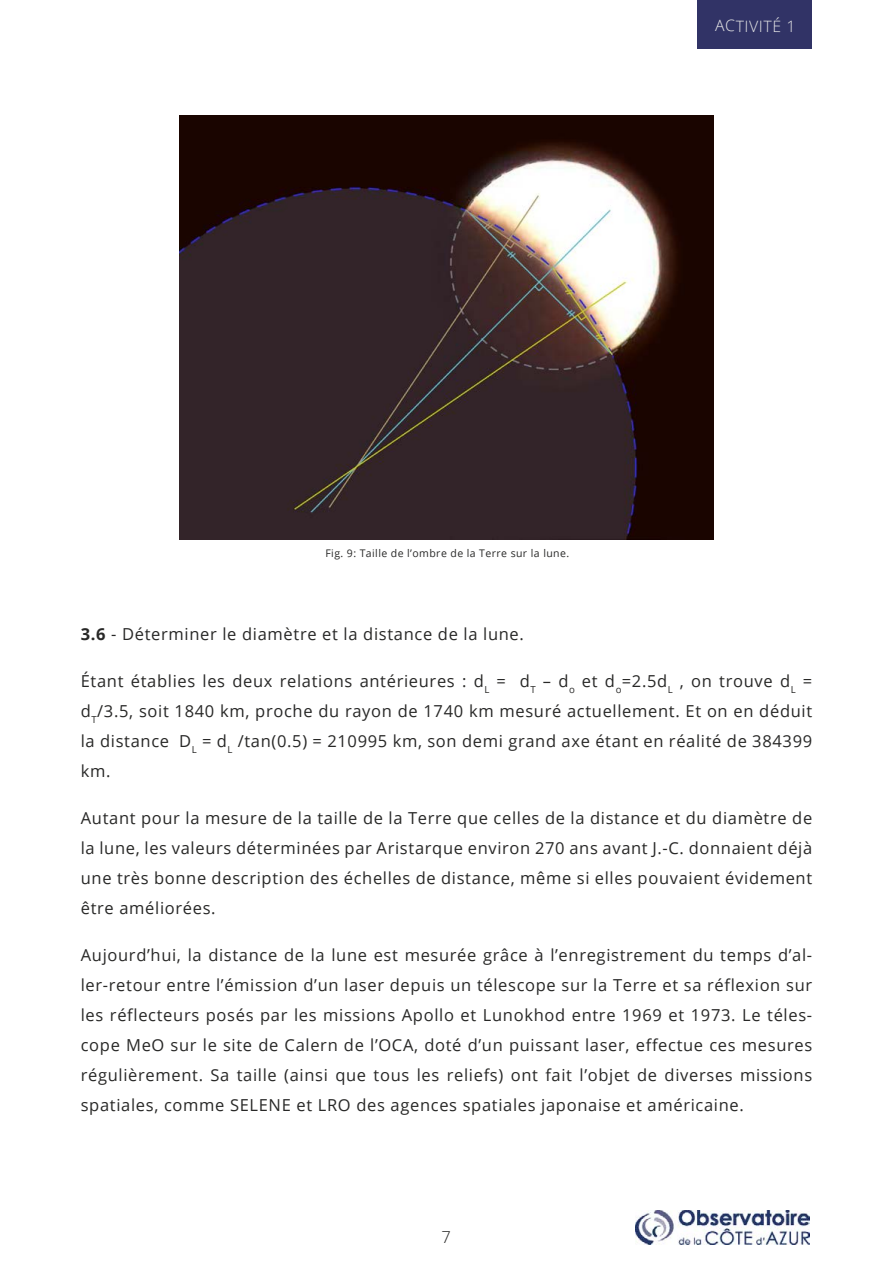
<style>
.page{position:relative;width:893px;height:1263px;background:#fff}
.page>*{position:absolute;margin:0;border:0;box-sizing:border-box;transform-origin:0 0}
.t1{font:16.5px/30px "Open Sans";letter-spacing:.04em;color:#282827;text-align:justify}
.t2{font:300 16.5px "Open Sans";color:#282827}
.t3{font:300 15.75px "Open Sans";letter-spacing:.04em;color:#e7e7e7}
.t4{font:10.5px "Open Sans";letter-spacing:.04em;color:#282827}
.s1{font-weight:700}
</style>
<div class="page">
<img style="left:636px;top:1210px;width:173px;height:35px">
<img style="left:180px;top:116px;width:533px;height:423px">
<div style="left:697px;top:0;width:115px;height:49px;background:#313366"></div>
<p class="t3" style="left:715px;top:15px;width:82px">ACTIVITÉ 1</p>
<p class="t4" style="left:325px;top:546px;width:245px">Fig. 9: Taille de l’ombre de la Terre sur la lune.</p>
<p class="t1" style="left:81px;top:619px;width:445px"><span class="s1">3.6</span> - Déterminer le diamètre et la distance de la lune.</p>
<p class="t1" style="left:81px;top:666px;width:733px">Étant établies les deux relations antérieures : d<sub>L</sub> = d<sub>T</sub> – d<sub>o</sub> et d<sub>o</sub>=2.5d<sub>L</sub> , on trouve d<sub>L</sub> = d<sub>T</sub>/3.5, soit 1840 km, proche du rayon de 1740 km mesuré actuellement. Et on en déduit la distance D<sub>L</sub> = d<sub>L</sub> /tan(0.5) = 210995 km, son demi grand axe étant en réalité de 384399 km.</p>
<p class="t1" style="left:81px;top:803px;width:733px">Autant pour la mesure de la taille de la Terre que celles de la distance et du diamètre de la lune, les valeurs déterminées par Aristarque environ 270 ans avant J.-C. donnaient déjà une très bonne description des échelles de distance, même si elles pouvaient évidement être améliorées.</p>
<p class="t1" style="left:81px;top:940px;width:733px">Aujourd’hui, la distance de la lune est mesurée grâce à l’enregistrement du temps d’al&shy;ler-retour entre l’émission d’un laser depuis un télescope sur la Terre et sa réflexion sur les réflecteurs posés par les missions Apollo et Lunokhod entre 1969 et 1973. Le téles&shy;cope MeO sur le site de Calern de l’OCA, doté d’un puissant laser, effectue ces mesures régulièrement. Sa taille (ainsi que tous les reliefs) ont fait l’objet de diverses missions spatiales, comme SELENE et LRO des agences spatiales japonaise et américaine.</p>
<p class="t2" style="left:441px;top:1225px;width:11px">7</p>
</div>
